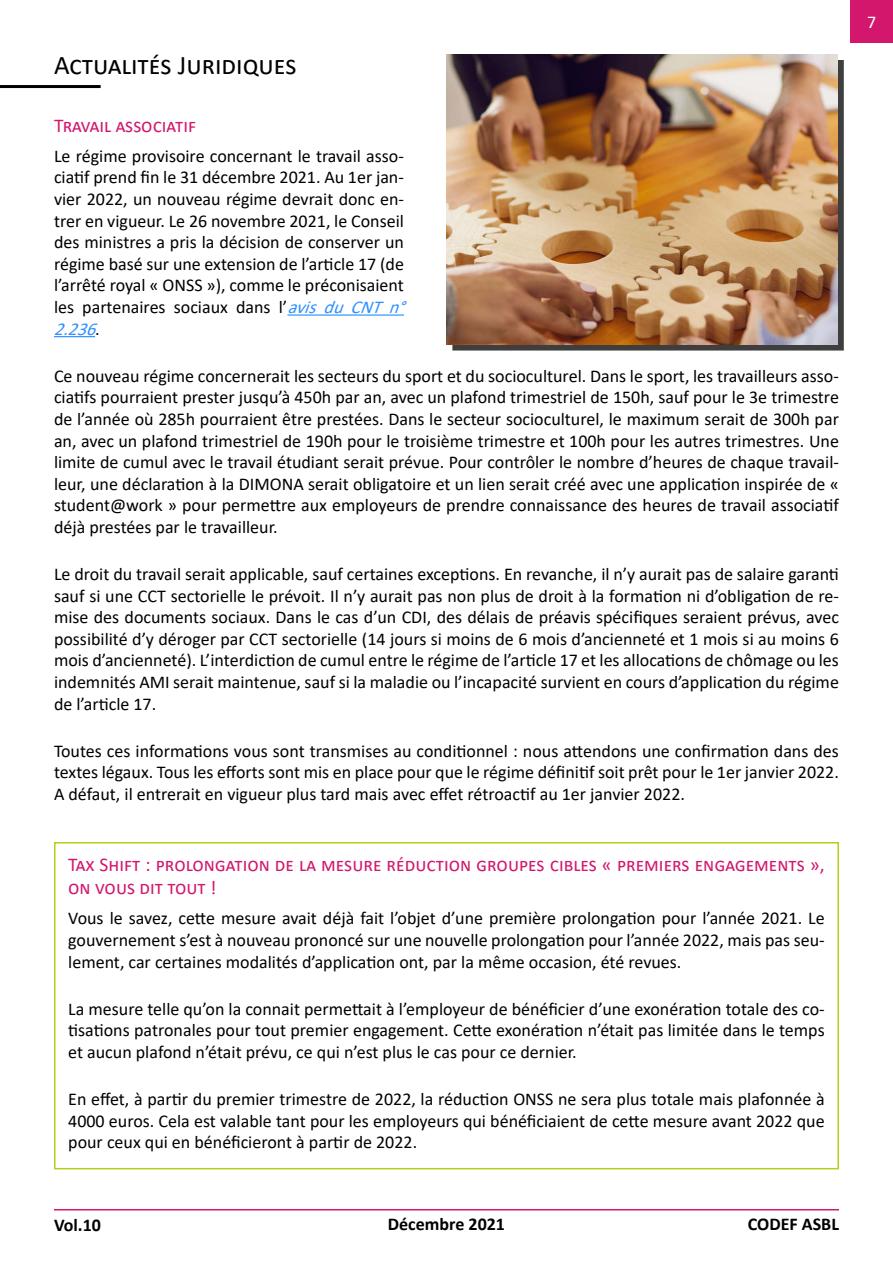
<style>
.page{position:relative;width:893px;height:1263px;background:#fff}
.page>*{position:absolute;margin:0;border:0;box-sizing:border-box;transform-origin:0 0}
.t1{font:27px "Calibri";color:#000}
.t2{font:19.5px/23.4px "Calibri";color:#d2176d}
.t3{font:18px/21.6px "Calibri";color:#000;text-align:justify}
.t4{font:700 18px "Calibri";color:#000}
.t5{font:18px "Calibri";color:#fff}
.s1{font-style:italic;color:#2d91ff}
</style>
<div class="page">
<div style="left:850px;top:0;width:43px;height:43px;background:#d2176d"></div>
<hr style="left:54px;top:1209px;width:785px;height:1px;background:#d2176d">
<hr style="left:287px;top:314px;width:117px;height:2px;background:#2d91ff">
<hr style="left:54px;top:336px;width:41px;height:1px;background:#2d91ff">
<hr style="left:0;top:85px;width:101px;height:3px;background:#000">
<div style="left:452px;top:60px;width:392px;height:290px;background:#000;opacity:.76"></div>
<img style="left:446px;top:54px;width:391px;height:290px">
<div style="left:54px;top:842px;width:785px;height:327px;border:2px solid #b1d119"></div>
<h1 class="t1" style="left:54px;top:47px;width:244px">Actualités Juridiques</h1>
<p class="t2" style="left:54px;top:113px;width:144px">Travail associatif</p>
<p class="t3" style="left:54px;top:145px;width:360px;text-align:left">Le régime provisoire concernant le travail asso&shy;ciatif prend fin le 31 décembre 2021. Au 1er jan&shy;vier 2022, un nouveau régime devrait donc en&shy;trer en vigueur. Le 26 novembre 2021, le Conseil des ministres a pris la décision de conserver un régime basé sur une extension de l’article 17 (de l’arrêté royal « ONSS »), comme le préconisaient les partenaires sociaux dans l’<span class="s1">avisduCNTn° 2.236</span>.</p>
<p class="t3" style="left:54px;top:364px;width:787px">Ce nouveau régime concernerait les secteurs du sport et du socioculturel. Dans le sport, les travailleurs asso&shy;ciatifs pourraient prester jusqu’à 450h par an, avec un plafond trimestriel de 150h, sauf pour le 3e trimestre de l’année où 285h pourraient être prestées. Dans le secteur socioculturel, le maximum serait de 300h par an, avec un plafond trimestriel de 190h pour le troisième trimestre et 100h pour les autres trimestres. Une limite de cumul avec le travail étudiant serait prévue. Pour contrôler le nombre d’heures de chaque travail&shy;leur, une déclaration à la DIMONA serait obligatoire et un lien serait créé avec une application inspirée de « student@work » pour permettre aux employeurs de prendre connaissance des heures de travail associatif déjà prestées par le travailleur.</p>
<p class="t3" style="left:54px;top:563px;width:786px">Le droit du travail serait applicable, sauf certaines exceptions. En revanche, il n’y aurait pas de salaire garanti sauf si une CCT sectorielle le prévoit. Il n’y aurait pas non plus de droit à la formation ni d’obligation de re&shy;mise des documents sociaux. Dans le cas d’un CDI, des délais de préavis spécifiques seraient prévus, avec possibilité d’y déroger par CCT sectorielle (14 jours si moins de 6 mois d’ancienneté et 1 mois si au moins 6 mois d’ancienneté). L’interdiction de cumul entre le régime de l’article 17 et les allocations de chômage ou les indemnités AMI serait maintenue, sauf si la maladie ou l’incapacité survient en cours d’application du régime de l’article 17.</p>
<p class="t3" style="left:54px;top:739px;width:786px">Toutes ces informations vous sont transmises au conditionnel : nous attendons une confirmation dans des textes légaux. Tous les efforts sont mis en place pour que le régime définitif soit prêt pour le 1er janvier 2022.<br>A défaut, il entrerait en vigueur plus tard mais avec effet rétroactif au 1er janvier 2022.</p>
<p class="t2" style="left:68px;top:852px;width:758px">Tax Shift : prolongation de la mesure réduction groupes cibles « premiers engagements », on vous dit tout !</p>
<p class="t3" style="left:68px;top:907px;width:758px">Vous le savez, cette mesure avait déjà fait l’objet d’une première prolongation pour l’année 2021. Le gouvernement s’est à nouveau prononcé sur une nouvelle prolongation pour l’année 2022, mais pas seu&shy;lement, car certaines modalités d’application ont, par la même occasion, été revues.</p>
<p class="t3" style="left:68px;top:997px;width:758px">La mesure telle qu’on la connait permettait à l’employeur de bénéficier d’une exonération totale des co&shy;tisations patronales pour tout premier engagement. Cette exonération n’était pas limitée dans le temps et aucun plafond n’était prévu, ce qui n’est plus le cas pour ce dernier.</p>
<p class="t3" style="left:68px;top:1088px;width:758px">En effet, à partir du premier trimestre de 2022, la réduction ONSS ne sera plus totale mais plafonnée à 4000 euros. Cela est valable tant pour les employeurs qui bénéficiaient de cette mesure avant 2022 que pour ceux qui en bénéficieront à partir de 2022.</p>
<p class="t4" style="left:54px;top:1212px;width:48px">Vol.10</p>
<p class="t4" style="left:388px;top:1212px;width:119px">Décembre 2021</p>
<p class="t4" style="left:748px;top:1212px;width:93px">CODEF ASBL</p>
<p class="t5" style="left:867px;top:10px;width:11px">7</p>
</div>
